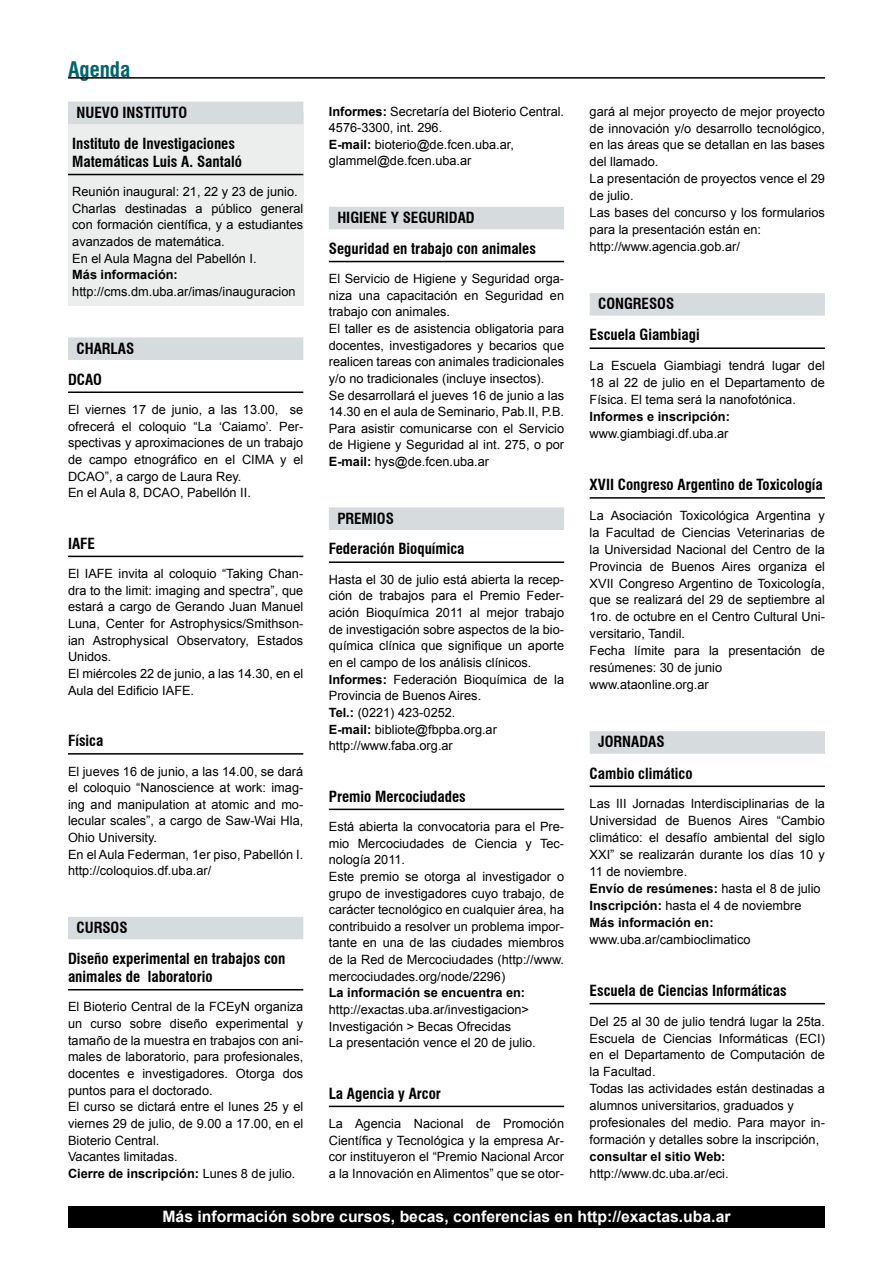
<style>
.page{position:relative;width:893px;height:1263px;background:#fff}
.page>*{position:absolute;margin:0;border:0;box-sizing:border-box;transform-origin:0 0}
.t1{font:700 condensed 21px "Swiss 721 BT";color:#00646c}
.t2{font:700 15.75px "Arial";color:#fff}
.t3{font:700 condensed 15px/30.9px "Swiss 721 BT";color:#000}
.t4{font:12.75px/16.6px "Arial";color:#000}
.t5{font:700 12.75px "Arial";color:#000}
.s1{font-weight:700}
</style>
<div class="page">
<div style="left:68px;top:112px;width:235px;height:193px;background:#eceded"></div>
<hr style="left:68px;top:77px;width:757px;height:2px;background:#000">
<div style="left:68px;top:1205px;width:757px;height:22px;background:#000"></div>
<div style="left:68px;top:102px;width:235px;height:22px;background:#d6dbdd"></div>
<hr style="left:68px;top:174px;width:235px;height:1px;background:#000">
<div style="left:68px;top:337px;width:235px;height:23px;background:#d6dbdd"></div>
<hr style="left:68px;top:391px;width:235px;height:2px;background:#000">
<hr style="left:68px;top:556px;width:235px;height:1px;background:#000">
<hr style="left:68px;top:753px;width:235px;height:2px;background:#000">
<div style="left:68px;top:917px;width:235px;height:22px;background:#d6dbdd"></div>
<hr style="left:68px;top:989px;width:235px;height:1px;background:#000">
<div style="left:329px;top:207px;width:235px;height:22px;background:#d6dbdd"></div>
<hr style="left:329px;top:261px;width:235px;height:1px;background:#000">
<div style="left:329px;top:507px;width:235px;height:23px;background:#d6dbdd"></div>
<hr style="left:329px;top:561px;width:235px;height:2px;background:#000">
<hr style="left:329px;top:809px;width:235px;height:1px;background:#000">
<hr style="left:329px;top:1106px;width:235px;height:1px;background:#000">
<div style="left:590px;top:293px;width:235px;height:23px;background:#d6dbdd"></div>
<hr style="left:590px;top:347px;width:235px;height:2px;background:#000">
<hr style="left:590px;top:497px;width:235px;height:2px;background:#000">
<div style="left:590px;top:731px;width:235px;height:23px;background:#d6dbdd"></div>
<hr style="left:590px;top:785px;width:235px;height:2px;background:#000">
<hr style="left:590px;top:1003px;width:235px;height:1px;background:#000">
<h1 class="t1" style="left:68px;top:57px;width:64px">Agenda</h1>
<p class="t3" style="left:72px;top:97px;width:164px">NUEVO INSTITUTO<br>Instituto de Investigaciones</p>
<p class="t3" style="left:72px;top:146px;width:171px">Matemáticas Luis A. Santaló</p>
<p class="t4" style="left:72px;top:183px;width:233px">Reunión inaugural: 21, 22 y 23 de junio.<br>Charlas destinadas a público general con formación científica, y a estudiantes avanzados de matemática.<br>En el Aula Magna del Pabellón I.</p>
<p class="t5" style="left:72px;top:266px;width:107px">Más información:</p>
<p class="t4" style="left:72px;top:283px;width:225px">http://cms.dm.uba.ar/imas/inauguracion</p>
<p class="t3" style="left:68px;top:333px;width:68px;text-indent:9px">CHARLAS<br>DCAO</p>
<p class="t4" style="left:68px;top:401px;width:237px">El viernes 17 de junio, a las 13.00, se ofrecerá el coloquio “La ‘Caiamo’. Per&shy;spectivas y aproximaciones de un trabajo de campo etnográfico en el CIMA y el DCAO”, a cargo de Laura Rey.<br>En el Aula 8, DCAO, Pabellón II.</p>
<p class="t3" style="left:68px;top:528px;width:28px">IAFE</p>
<p class="t4" style="left:68px;top:565px;width:237px">El IAFE invita al coloquio “Taking Chan&shy;dra to the limit: imaging and spectra”, que estará a cargo de Gerando Juan Manuel Luna, Center for Astrophysics/Smithson&shy;ian Astrophysical Observatory, Estados Unidos.<br>El miércoles 22 de junio, a las 14.30, en el Aula del Edificio IAFE.</p>
<p class="t3" style="left:68px;top:725px;width:37px">Física</p>
<p class="t4" style="left:68px;top:763px;width:237px">El jueves 16 de junio, a las 14.00, se dará el coloquio “Nanoscience at work: imag&shy;ing and manipulation at atomic and mo&shy;lecular scales”, a cargo de Saw-Wai Hla, Ohio University.<br>En el Aula Federman, 1er piso, Pabellón I. http://coloquios.df.uba.ar/</p>
<p class="t3" style="left:68px;top:912px;width:219px;text-indent:9px">CURSOS<br>Diseño experimental en trabajos con</p>
<p class="t3" style="left:68px;top:961px;width:146px">animales de laboratorio</p>
<p class="t4" style="left:68px;top:999px;width:237px">El Bioterio Central de la FCEyN organiza un curso sobre diseño experimental y tamaño de la muestra en trabajos con ani&shy;males de laboratorio, para profesionales, docentes e investigadores. Otorga dos puntos para el doctorado.<br>El curso se dictará entre el lunes 25 y el viernes 29 de julio, de 9.00 a 17.00, en el Bioterio Central.<br>Vacantes limitadas.<br><span class="s1">Cierre de inscripción:</span> Lunes 8 de julio.</p>
<p class="t4" style="left:329px;top:103px;width:237px"><span class="s1">Informes:</span> Secretaría del Bioterio Central.<br>4576-3300, int. 296.<br><span class="s1">E-mail:</span> bioterio@de.fcen.uba.ar, glammel@de.fcen.uba.ar</p>
<p class="t3" style="left:329px;top:202px;width:209px;text-indent:9px">HIGIENE Y SEGURIDAD<br>Seguridad en trabajo con animales</p>
<p class="t4" style="left:329px;top:270px;width:237px">El Servicio de Higiene y Seguridad orga&shy;niza una capacitación en Seguridad en trabajo con animales.<br>El taller es de asistencia obligatoria para docentes, investigadores y becarios que realicen tareas con animales tradicionales y/o no tradicionales (incluye insectos).<br>Se desarrollará el jueves 16 de junio a las 14.30 en el aula de Seminario, Pab.II, P.B.<br>Para asistir comunicarse con el Servicio de Higiene y Seguridad al int. 275, o por <span class="s1">E-mail:</span> hys@de.fcen.uba.ar</p>
<p class="t3" style="left:329px;top:503px;width:137px;text-indent:9px">PREMIOS<br>Federación Bioquímica</p>
<p class="t4" style="left:329px;top:571px;width:237px">Hasta el 30 de julio está abierta la recep&shy;ción de trabajos para el Premio Feder&shy;ación Bioquímica 2011 al mejor trabajo de investigación sobre aspectos de la bio&shy;química clínica que signifique un aporte en el campo de los análisis clínicos.<br><span class="s1">Informes:</span> Federación Bioquímica de la Provincia de Buenos Aires.<br><span class="s1">Tel.:</span> (0221) 423-0252.<br><span class="s1">E-mail:</span> bibliote@fbpba.org.ar http://www.faba.org.ar</p>
<p class="t3" style="left:329px;top:781px;width:139px">Premio Mercociudades</p>
<p class="t4" style="left:329px;top:818px;width:237px">Está abierta la convocatoria para el Pre&shy;mio Mercociudades de Ciencia y Tec&shy;nología 2011.<br>Este premio se otorga al investigador o grupo de investigadores cuyo trabajo, de carácter tecnológico en cualquier área, ha contribuido a resolver un problema impor&shy;tante en una de las ciudades miembros de la Red de Mercociudades (http://www. mercociudades.org/node/2296)</p>
<p class="t5" style="left:329px;top:984px;width:198px">La información se encuentra en:</p>
<p class="t4" style="left:329px;top:1001px;width:208px">http://exactas.uba.ar/investigacion&gt;<br>Investigación &gt; Becas Ofrecidas<br>La presentación vence el 20 de julio.</p>
<p class="t3" style="left:329px;top:1078px;width:114px">La Agencia y Arcor</p>
<p class="t4" style="left:329px;top:1115px;width:237px;text-align:justify">La Agencia Nacional de Promoción Científica y Tecnológica y la empresa Ar&shy;cor instituyeron el “Premio Nacional Arcor a la Innovación en Alimentos” que se otor-</p>
<p class="t4" style="left:590px;top:103px;width:237px">gará al mejor proyecto de mejor proyecto de innovación y/o desarrollo tecnológico, en las áreas que se detallan en las bases del llamado.<br>La presentación de proyectos vence el 29 de julio.<br>Las bases del concurso y los formularios para la presentación están en: http://www.agencia.gob.ar/</p>
<p class="t3" style="left:590px;top:288px;width:112px;text-indent:9px">CONGRESOS<br>Escuela Giambiagi</p>
<p class="t4" style="left:590px;top:357px;width:237px;text-align:justify">La Escuela Giambiagi tendrá lugar del 18 al 22 de julio en el Departamento de Física. El tema será la nanofotónica.</p>
<p class="t5" style="left:590px;top:408px;width:142px">Informes e inscripción:</p>
<p class="t4" style="left:590px;top:425px;width:140px">www.giambiagi.df.uba.ar</p>
<p class="t3" style="left:590px;top:469px;width:235px">XVII Congreso Argentino de Toxicología</p>
<p class="t4" style="left:590px;top:507px;width:237px">La Asociación Toxicológica Argentina y la Facultad de Ciencias Veterinarias de la Universidad Nacional del Centro de la Provincia de Buenos Aires organiza el XVII Congreso Argentino de Toxicología, que se realizará del 29 de septiembre al 1ro. de octubre en el Centro Cultural Uni&shy;versitario, Tandil.<br>Fecha límite para la presentación de resúmenes: 30 de junio www.ataonline.org.ar</p>
<p class="t3" style="left:590px;top:726px;width:104px;text-indent:9px">JORNADAS<br>Cambio climático</p>
<p class="t4" style="left:590px;top:795px;width:237px">Las III Jornadas Interdisciplinarias de la Universidad de Buenos Aires “Cambio climático: el desafío ambiental del siglo XXI” se realizarán durante los días 10 y 11 de noviembre.<br><span class="s1">Envío de resúmenes:</span> hasta el 8 de julio <span class="s1">Inscripción:</span> hasta el 4 de noviembre <span class="s1">Más información en:</span></p>
<p class="t4" style="left:590px;top:931px;width:162px">www.uba.ar/cambioclimatico</p>
<p class="t3" style="left:590px;top:975px;width:198px">Escuela de Ciencias Informáticas</p>
<p class="t4" style="left:590px;top:1013px;width:237px">Del 25 al 30 de julio tendrá lugar la 25ta.<br>Escuela de Ciencias Informáticas (ECI) en el Departamento de Computación de la Facultad.<br>Todas las actividades están destinadas a alumnos universitarios, graduados y profesionales del medio. Para mayor in&shy;formación y detalles sobre la inscripción,</p>
<p class="t5" style="left:590px;top:1148px;width:137px">consultar el sitio Web:</p>
<p class="t4" style="left:590px;top:1165px;width:140px">http://www.dc.uba.ar/eci.</p>
<p class="t2" style="left:162px;top:1206px;width:570px">Más información sobre cursos, becas, conferencias en http://exactas.uba.ar</p>
</div>
